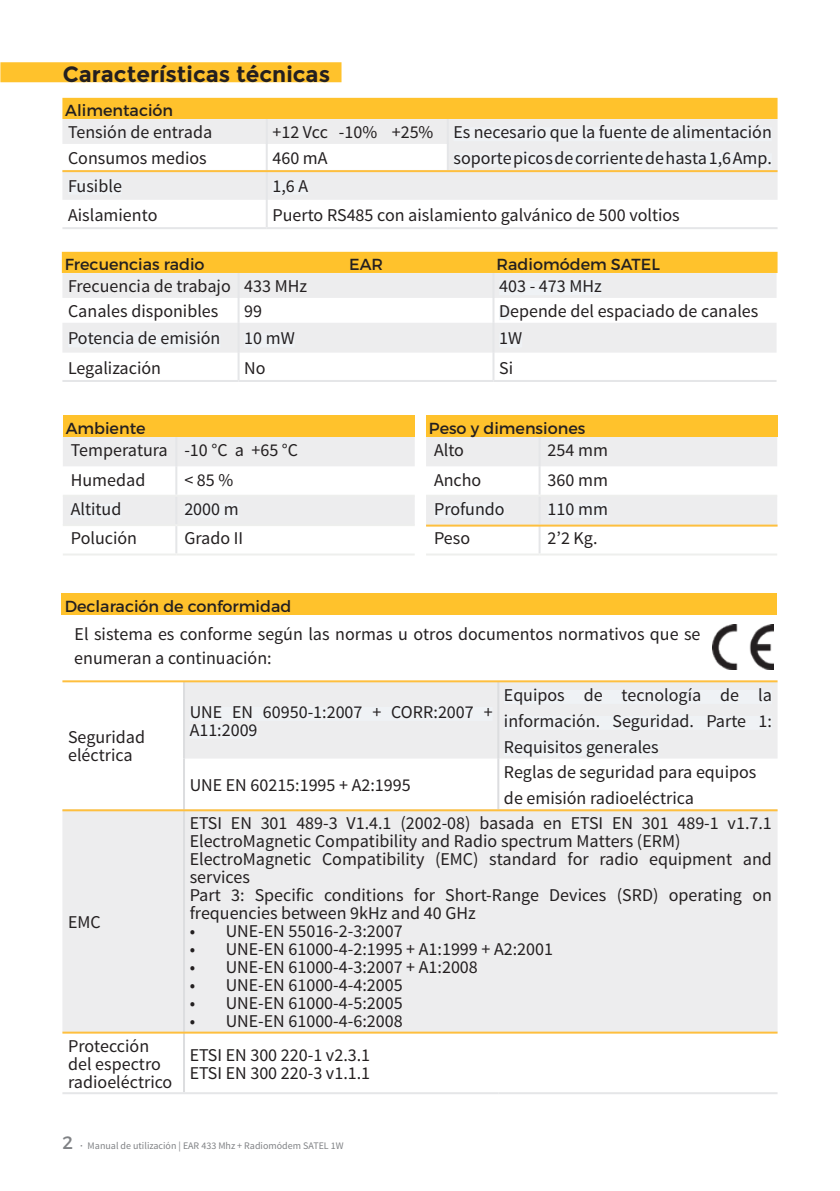
<style>
.page{position:relative;width:840px;height:1191px;background:#fff}
.page>*{position:absolute;margin:0;border:0;box-sizing:border-box;transform-origin:0 0}
.t1{font:700 22px "Montserrat";color:#231f20}
.t2{font:18px/18px "Source Sans Pro";color:#231f20}
.t3{font:16px "Montserrat";color:#231f20}
.t4{font:10px "Source Sans Pro";color:#808285}
.s1{font-family:"Montserrat";font-size:18px}
.s2{font-weight:600}
</style>
<div class="page">
<div style="left:0;top:62px;width:341px;height:20px;background:#ffc22c"></div>
<svg style="left:62px;top:682px;width:715px;height:349px;fill:#ededee"></svg>
<hr style="left:497px;top:681px;width:2px;height:77px;background:#dcdddf">
<hr style="left:497px;top:758px;width:2px;height:51px;background:#dcdddf">
<hr style="left:183px;top:681px;width:2px;height:77px;background:#dcdddf">
<hr style="left:183px;top:758px;width:2px;height:51px;background:#dcdddf">
<hr style="left:183px;top:809px;width:2px;height:223px;background:#dcdddf">
<hr style="left:183px;top:1032px;width:2px;height:60px;background:#dcdddf">
<hr style="left:62px;top:1092px;width:122px;height:2px;background:#e5e6e8">
<hr style="left:184px;top:1092px;width:314px;height:2px;background:#e5e6e8">
<hr style="left:498px;top:1092px;width:279px;height:2px;background:#e5e6e8">
<div style="left:189px;top:707px;width:303px;height:14px;background:#eff2f5"></div>
<div style="left:189px;top:725px;width:68px;height:14px;background:#eff2f5"></div>
<div style="left:503px;top:690px;width:268px;height:14px;background:#eff2f5"></div>
<div style="left:503px;top:716px;width:268px;height:14px;background:#eff2f5"></div>
<div style="left:503px;top:742px;width:155px;height:14px;background:#eff2f5"></div>
<svg style="left:62px;top:119px;width:715px;height:81px;fill:#ededee"></svg>
<hr style="left:265px;top:119px;width:2px;height:25px;background:#e5e6e8">
<hr style="left:446px;top:119px;width:2px;height:25px;background:#e5e6e8">
<hr style="left:265px;top:144px;width:2px;height:26px;background:#e5e6e8">
<hr style="left:446px;top:144px;width:2px;height:26px;background:#e5e6e8">
<hr style="left:265px;top:170px;width:2px;height:30px;background:#e5e6e8">
<hr style="left:265px;top:200px;width:2px;height:27px;background:#e5e6e8">
<hr style="left:62px;top:227px;width:204px;height:2px;background:#e5e6e8">
<hr style="left:266px;top:227px;width:181px;height:2px;background:#e5e6e8">
<hr style="left:447px;top:227px;width:330px;height:2px;background:#e5e6e8">
<div style="left:453px;top:127px;width:318px;height:14px;background:#eff2f5"></div>
<div style="left:453px;top:153px;width:318px;height:14px;background:#eff2f5"></div>
<div style="left:68px;top:181px;width:54px;height:14px;background:#eff2f5"></div>
<div style="left:272px;top:181px;width:36px;height:14px;background:#eff2f5"></div>
<div style="left:62px;top:98px;width:715px;height:21px;background:#ffc22c"></div>
<svg style="left:62px;top:273px;width:714px;height:79px;fill:#ededee"></svg>
<hr style="left:237px;top:273px;width:2px;height:25px;background:#e5e6e8">
<hr style="left:492px;top:273px;width:2px;height:25px;background:#e5e6e8">
<hr style="left:237px;top:298px;width:2px;height:25px;background:#e5e6e8">
<hr style="left:492px;top:298px;width:2px;height:25px;background:#e5e6e8">
<hr style="left:237px;top:323px;width:2px;height:29px;background:#e5e6e8">
<hr style="left:492px;top:323px;width:2px;height:29px;background:#e5e6e8">
<hr style="left:237px;top:352px;width:2px;height:28px;background:#e5e6e8">
<hr style="left:492px;top:352px;width:2px;height:28px;background:#e5e6e8">
<hr style="left:62px;top:380px;width:176px;height:2px;background:#e5e6e8">
<hr style="left:238px;top:380px;width:255px;height:2px;background:#e5e6e8">
<hr style="left:493px;top:380px;width:283px;height:2px;background:#e5e6e8">
<div style="left:499px;top:281px;width:102px;height:14px;background:#eff2f5"></div>
<div style="left:499px;top:306px;width:11px;height:14px;background:#eff2f5"></div>
<div style="left:68px;top:333px;width:152px;height:14px;background:#eff2f5"></div>
<div style="left:244px;top:333px;width:50px;height:14px;background:#eff2f5"></div>
<div style="left:499px;top:333px;width:23px;height:14px;background:#eff2f5"></div>
<div style="left:62px;top:252px;width:715px;height:21px;background:#ffc22c"></div>
<svg style="left:63px;top:437px;width:351px;height:87px"></svg>
<hr style="left:175px;top:437px;width:2px;height:29px;background:#e5e6e8">
<hr style="left:175px;top:466px;width:2px;height:29px;background:#e5e6e8">
<hr style="left:175px;top:497px;width:2px;height:27px;background:#e5e6e8">
<hr style="left:175px;top:526px;width:2px;height:27px;background:#e5e6e8">
<hr style="left:63px;top:495px;width:113px;height:2px;background:#eeefed">
<hr style="left:176px;top:495px;width:238px;height:2px;background:#eeefed">
<hr style="left:63px;top:524px;width:113px;height:2px;background:#eeefed">
<hr style="left:176px;top:524px;width:238px;height:2px;background:#eeefed">
<hr style="left:63px;top:553px;width:113px;height:2px;background:#eeefed">
<hr style="left:176px;top:553px;width:238px;height:2px;background:#eeefed">
<div style="left:71px;top:504px;width:50px;height:14px;background:#eff2f5"></div>
<div style="left:184px;top:504px;width:54px;height:14px;background:#eff2f5"></div>
<div style="left:63px;top:416px;width:351px;height:21px;background:#ffc22c"></div>
<svg style="left:426px;top:437px;width:350px;height:87px"></svg>
<hr style="left:538px;top:437px;width:2px;height:29px;background:#e5e6e8">
<hr style="left:538px;top:466px;width:2px;height:29px;background:#e5e6e8">
<hr style="left:538px;top:497px;width:2px;height:27px;background:#e5e6e8">
<hr style="left:538px;top:526px;width:2px;height:27px;background:#e5e6e8">
<hr style="left:426px;top:495px;width:113px;height:2px;background:#eeefed">
<hr style="left:539px;top:495px;width:237px;height:2px;background:#eeefed">
<hr style="left:426px;top:553px;width:113px;height:2px;background:#eeefed">
<hr style="left:539px;top:553px;width:237px;height:2px;background:#eeefed">
<div style="left:434px;top:504px;width:70px;height:14px;background:#eff2f5"></div>
<div style="left:547px;top:504px;width:60px;height:14px;background:#eff2f5"></div>
<div style="left:426px;top:416px;width:351px;height:21px;background:#ffc22c"></div>
<img style="left:712px;top:625px;width:61px;height:44px">
<hr style="left:62px;top:170px;width:715px;height:2px;background:#febf3e">
<hr style="left:62px;top:680px;width:715px;height:2px;background:#febf3e">
<hr style="left:426px;top:524px;width:351px;height:2px;background:#febf3e">
<hr style="left:62px;top:809px;width:715px;height:2px;background:#febf3e">
<hr style="left:62px;top:1031px;width:715px;height:2px;background:#febf3e">
<div style="left:62px;top:594px;width:714px;height:21px;background:#ffc22c"></div>
<p class="t1" style="left:63px;top:61px;width:269px">Características técnicas</p>
<p class="t3" style="left:65px;top:101px;width:109px">Alimentación</p>
<p class="t2" style="left:68px;top:124px;width:145px">Tensión de entrada</p>
<p class="t2" style="left:272px;top:124px;width:500px">+12 Vcc -10% +25% Es necesario que la fuente de alimentación</p>
<p class="t2" style="left:68px;top:149px;width:140px">Consumos medios</p>
<p class="t2" style="left:272px;top:149px;width:57px">460 mA</p>
<p class="t2" style="left:453px;top:150px;width:320px">soporte picos de corriente de hasta 1,6 Amp.</p>
<p class="t2" style="left:68px;top:177px;width:55px">Fusible</p>
<p class="t2" style="left:272px;top:177px;width:37px">1,6 A</p>
<p class="t2" style="left:68px;top:206px;width:91px">Aislamiento</p>
<p class="t2" style="left:272px;top:206px;width:408px">Puerto RS485 con aislamiento galvánico de 500 voltios</p>
<p class="t3" style="left:65px;top:255px;width:141px">Frecuencias radio</p>
<p class="t3" style="left:349px;top:255px;width:35px">EAR</p>
<p class="t3" style="left:496px;top:255px;width:165px">Radiomódem SATEL</p>
<p class="t2" style="left:68px;top:277px;width:240px">Frecuencia de trabajo 433 MHz</p>
<p class="t2" style="left:499px;top:277px;width:104px">403 - 473 MHz</p>
<p class="t2" style="left:68px;top:302px;width:152px">Canales disponibles</p>
<p class="t2" style="left:244px;top:302px;width:19px">99</p>
<p class="t2" style="left:499px;top:302px;width:260px">Depende del espaciado de canales</p>
<p class="t2" style="left:68px;top:330px;width:154px">Potencia de emisión</p>
<p class="t2" style="left:244px;top:330px;width:52px">10 mW</p>
<p class="t2" style="left:499px;top:330px;width:25px">1W</p>
<p class="t2" style="left:68px;top:359px;width:94px">Legalización</p>
<p class="t2" style="left:244px;top:359px;width:23px">No</p>
<p class="t2" style="left:499px;top:359px;width:15px">Si</p>
<p class="t3" style="left:66px;top:418px;width:81px">Ambiente</p>
<p class="t2" style="left:71px;top:436px;width:229px;line-height:29.4px">Temperatura -10 °C a +65 °C<br>Humedad</p>
<p class="t2" style="left:184px;top:471px;width:50px">&lt; 85 %</p>
<p class="t2" style="left:71px;top:500px;width:52px">Altitud</p>
<p class="t2" style="left:184px;top:500px;width:56px">2000 m</p>
<p class="t2" style="left:71px;top:529px;width:68px">Polución</p>
<p class="t2" style="left:184px;top:529px;width:60px">Grado II</p>
<p class="t3" style="left:65px;top:596px;width:228px">Declaración de conformidad</p>
<p class="t3" style="left:428px;top:418px;width:158px">Peso y dimensiones</p>
<p class="t2" style="left:434px;top:441px;width:31px">Alto</p>
<p class="t2" style="left:547px;top:441px;width:62px">254 mm</p>
<p class="t2" style="left:434px;top:471px;width:49px">Ancho</p>
<p class="t2" style="left:547px;top:471px;width:62px">360 mm</p>
<p class="t2" style="left:434px;top:500px;width:72px">Profundo</p>
<p class="t2" style="left:547px;top:500px;width:62px">110 mm</p>
<p class="t2" style="left:434px;top:529px;width:38px">Peso</p>
<p class="t2" style="left:547px;top:529px;width:51px">2’2 Kg.</p>
<p class="t2" style="left:74px;top:622px;width:627px;line-height:24px">El sistema es conforme según las normas u otros documentos normativos que se enumeran a continuación:</p>
<p class="t2" style="left:68px;top:728px;width:79px">Seguridad eléctrica</p>
<p class="t2" style="left:68px;top:913px;width:34px">EMC</p>
<p class="t2" style="left:189px;top:703px;width:304px">UNE EN 60950-1:2007 + CORR:2007 +<br>A11:2009</p>
<p class="t2" style="left:189px;top:776px;width:222px">UNE EN 60215:1995 + A2:1995</p>
<p class="t2" style="left:503px;top:682px;width:269px;line-height:26px;text-align:justify">Equipos de tecnología de la información. Seguridad. Parte 1:<br>Requisitos generales</p>
<p class="t2" style="left:503px;top:759px;width:254px;line-height:26px">Reglas de seguridad para equipos de emisión radioeléctrica</p>
<p class="t2" style="left:189px;top:814px;width:583px">ETSI EN 301 489-3 V1.4.1 (2002-08) basada en ETSI EN 301 489-1 v1.7.1<br>ElectroMagnetic Compatibility and Radio spectrum Matters (ERM)<br>ElectroMagnetic Compatibility (EMC) standard for radio equipment and services<br>Part 3: Specific conditions for Short-Range Devices (SRD) operating on frequencies between 9kHz and 40 GHz</p>
<p class="t2" style="left:189px;top:922px;width:214px">• UNE-EN 55016-2-3:2007</p>
<p class="t2" style="left:189px;top:940px;width:364px">• UNE-EN 61000-4-2:1995 + A1:1999 + A2:2001</p>
<p class="t2" style="left:189px;top:958px;width:289px">• UNE-EN 61000-4-3:2007 + A1:2008</p>
<p class="t2" style="left:189px;top:976px;width:214px">• UNE-EN 61000-4-4:2005</p>
<p class="t2" style="left:189px;top:994px;width:214px">• UNE-EN 61000-4-5:2005</p>
<p class="t2" style="left:189px;top:1012px;width:214px">• UNE-EN 61000-4-6:2008</p>
<p class="t2" style="left:68px;top:1036px;width:106px">Protección del espectro radioeléctrico</p>
<p class="t2" style="left:189px;top:1045px;width:182px">ETSI EN 300 220-1 v2.3.1<br>ETSI EN 300 220-3 v1.1.1</p>
<p class="t4" style="left:62px;top:1139px;width:282px"><span class="s1">2</span> <span class="s2">·</span> Manual de utilización | EAR 433 Mhz + Radiomódem SATEL 1W</p>
</div>
